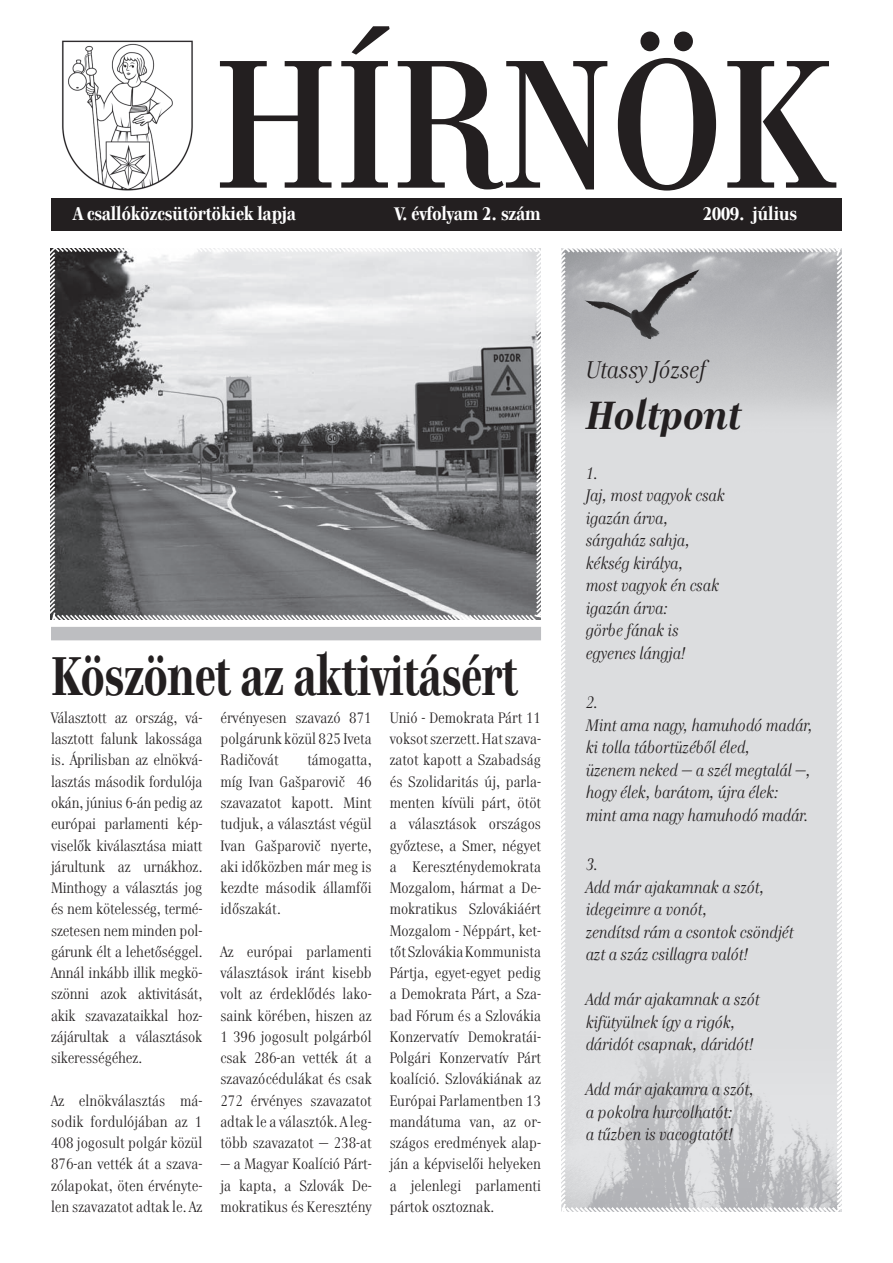
<style>
.page{position:relative;width:893px;height:1263px;background:#fff}
.page>*{position:absolute;margin:0;border:0;box-sizing:border-box;transform-origin:0 0}
.t1{font:500 180.9px "Genre";color:#231f20}
.t2{font:500 54px "Genre";color:#231f20;scale:.86 1}
.t3{font:italic 700 39px "Genre";letter-spacing:.02em;color:#231f20}
.t4{font:italic 24px "Genre";color:#231f20}
.t5{font:500 18px "Genre";color:#fff}
.t6{font:italic 16.5px/22.5px "Genre";color:#231f20}
.t7{font:15px/21.3px "Genre";color:#231f20;text-align:justify}
</style>
<div class="page">
<img style="left:62px;top:40px;width:131px;height:151px">
<div style="left:51px;top:199px;width:791px;height:32px;background:#231f20"></div>
<svg style="left:50px;top:248px;width:491px;height:372px;background:#949597"></svg>
<div style="left:51px;top:627px;width:490px;height:13px;background:#bdbec1"></div>
<svg style="left:561px;top:248px;width:281px;height:964px;background:#d4d5d7"></svg>
<h1 class="t1" style="left:215px;top:41px;width:619px">HÍRNÖK</h1>
<p class="t5" style="left:73px;top:206px;width:224px">A csallóközcsütörtökiek lapja</p>
<p class="t5" style="left:395px;top:206px;width:147px">V. évfolyam 2. szám</p>
<p class="t5" style="left:703px;top:206px;width:96px">2009. július</p>
<h2 class="t2" style="left:51px;top:652px;width:544px">Köszönet az aktivitásért</h2>
<p class="t7" style="left:51px;top:708px;width:153px">Választott az ország, vá&shy;lasztott falunk lakossága is. Áprilisban az elnökvá&shy;lasztás második fordulója okán, június 6-án pedig az európai parlamenti kép&shy;viselők kiválasztása miatt járultunk az urnákhoz.<br>Minthogy a választás jog és nem kötelesség, termé&shy;szetesen nem minden pol&shy;gárunk élt a lehetőséggel.<br>Annál inkább illik megkö&shy;szönni azok aktivitását, akik szavazataikkal hoz&shy;zájárultak a választások sikerességéhez.</p>
<p class="t7" style="left:51px;top:1091px;width:153px">Az elnökválasztás má&shy;sodik fordulójában az 1<br>408 jogosult polgár közül 876-an vették át a szava&shy;zólapokat, öten érvényte&shy;len szavazatot adtak le. Az</p>
<p class="t7" style="left:220px;top:708px;width:153px">érvényesen szavazó 871 polgárunk közül 825 Iveta Radičovát</p>
<p class="t7" style="left:220px;top:750px;width:153px;text-indent:87px">támogatta, míg Ivan Gašparovič 46 szavazatot kapott. Mint tudjuk, a választást végül Ivan Gašparovič nyerte, aki időközben már meg is kezdte második államfői időszakát.</p>
<p class="t7" style="left:220px;top:942px;width:153px">Az európai parlamenti választások iránt kisebb volt az érdeklődés lako&shy;saink körében, hiszen az 1 396 jogosult polgárból csak 286-an vették át a szavazócédulákat és csak 272 érvényes szavazatot adtak le a választók. A leg&shy;több szavazatot — 238-at</p>
<p class="t7" style="left:220px;top:1154px;width:153px">— a Magyar Koalíció Párt&shy;ja kapta, a Szlovák De&shy;mokratikus és Keresztény</p>
<p class="t7" style="left:390px;top:708px;width:153px">Unió - Demokrata Párt 11 voksot szerzett. Hat szava&shy;zatot kapott a Szabadság és Szolidaritás új, parla&shy;menten kívüli párt, ötöt a választások országos győztese, a Smer, négyet a Kereszténydemokrata Mozgalom, hármat a De&shy;mokratikus Szlovákiáért Mozgalom - Néppárt, ket&shy;tőt Szlovákia Kommunista Pártja, egyet-egyet pedig a Demokrata Párt, a Sza&shy;bad Fórum és a Szlovákia Konzervatív Demokratái-Polgári Konzervatív Párt koalíció. Szlovákiának az Európai Parlamentben 13 mandátuma van, az or&shy;szágos eredmények alap&shy;ján a képviselői helyeken a jelenlegi parlamenti pártok osztoznak.</p>
<h3 class="t4" style="left:586px;top:359px;width:122px">Utassy József</h3>
<h3 class="t3" style="left:586px;top:398px;width:156px">Holtpont</h3>
<p class="t6" style="left:586px;top:463px;width:140px">1.<br>Jaj, most vagyok csak igazán árva, sárgaház sahja, kékség királya,<br>most vagyok én csak igazán árva:<br>görbe fának is egyenes lángja!</p>
<p class="t6" style="left:586px;top:692px;width:228px">2.<br>Mint ama nagy, hamuhodó madár, ki tolla tábortüzéből éled,<br>üzenem neked — a szél megtalál —, hogy élek, barátom, újra élek: mint ama nagy hamuhodó madár.</p>
<p class="t6" style="left:586px;top:854px;width:209px">3.<br>Add már ajakamnak a szót, idegeimre a vonót,<br>zendítsd rám a csontok csöndjét azt a száz csillagra valót!</p>
<p class="t6" style="left:586px;top:989px;width:175px">Add már ajakamnak a szót kifütyülnek így a rigók, dáridót csapnak, dáridót!</p>
<p class="t6" style="left:586px;top:1079px;width:170px">Add már ajakamra a szót, a pokolra hurcolhatót:<br>a tűzben is vacogtatót!</p>
</div>
